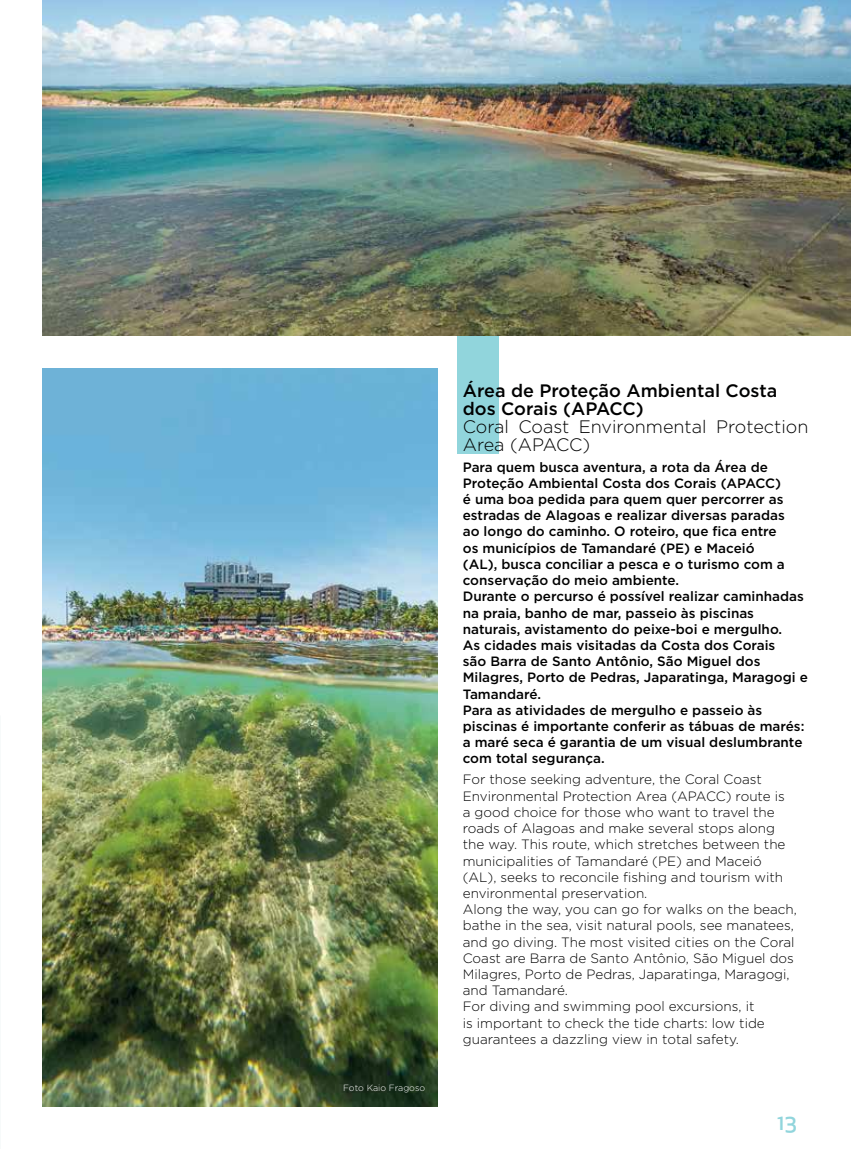
<style>
.page{position:relative;width:851px;height:1149px;background:#fff}
.page>*{position:absolute;margin:0;border:0;box-sizing:border-box;transform-origin:0 0}
.t1{font:500 21px "Apex New";color:#91d5dc}
.t2{font:500 18px/18px "Gotham";color:#000101}
.t3{font:300 18px/18px "Gotham";color:#000101}
.t4{font:500 13.5px/16.2px "Gotham";color:#000101}
.t5{font:300 13.5px/16.2px "Gotham";color:#000101}
.t6{font:300 9px "Gotham";color:#fff}
</style>
<div class="page">
<div style="left:457px;top:183px;width:41px;height:270px;background:#91d5dc"></div>
<img style="left:43px;top:0;width:807px;height:336px">
<img style="left:43px;top:368px;width:394px;height:738px">
<p class="t6" style="left:343px;top:1081px;width:84px">Foto Kaio Fragoso</p>
<h2 class="t2" style="left:462px;top:381px;width:316px">Área de Proteção Ambiental Costa dos Corais (APACC)</h2>
<h2 class="t3" style="left:462px;top:416px;width:347px">Coral Coast Environmental Protection<br>Area (APACC)</h2>
<p class="t4" style="left:462px;top:458px;width:346px">Para quem busca aventura, a rota da Área de Proteção Ambiental Costa dos Corais (APACC)<br>é uma boa pedida para quem quer percorrer as estradas de Alagoas e realizar diversas paradas<br>ao longo do caminho. O roteiro, que fica entre<br>os municípios de Tamandaré (PE) e Maceió<br>(AL), busca conciliar a pesca e o turismo com a conservação do meio ambiente.<br>Durante o percurso é possível realizar caminhadas na praia, banho de mar, passeio às piscinas naturais, avistamento do peixe-boi e mergulho.<br>As cidades mais visitadas da Costa dos Corais<br>são Barra de Santo Antônio, São Miguel dos Milagres, Porto de Pedras, Japaratinga, Maragogi e Tamandaré.<br>Para as atividades de mergulho e passeio às piscinas é importante conferir as tábuas de marés: a maré seca é garantia de um visual deslumbrante com total segurança.</p>
<p class="t5" style="left:462px;top:771px;width:336px">For those seeking adventure, the Coral Coast Environmental Protection Area (APACC) route is<br>a good choice for those who want to travel the roads of Alagoas and make several stops along the way. This route, which stretches between the municipalities of Tamandaré (PE) and Maceió (AL), seeks to reconcile fishing and tourism with environmental preservation.<br>Along the way, you can go for walks on the beach, bathe in the sea, visit natural pools, see manatees, and go diving. The most visited cities on the Coral Coast are Barra de Santo Antônio, São Miguel dos Milagres, Porto de Pedras, Japaratinga, Maragogi, and Tamandaré.<br>For diving and swimming pool excursions, it<br>is important to check the tide charts: low tide guarantees a dazzling view in total safety.</p>
<h1 class="t1" style="left:777px;top:1108px;width:21px">13</h1>
</div>
